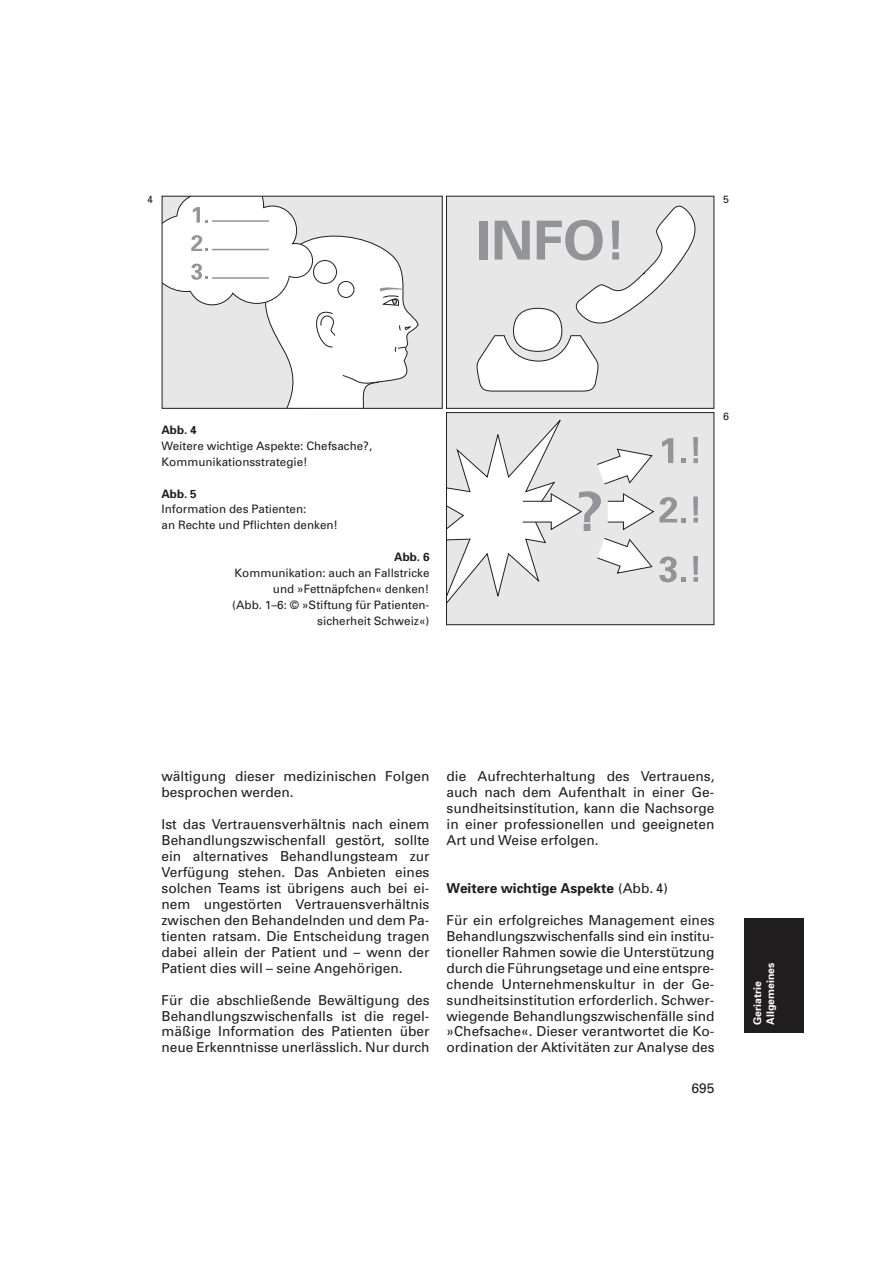
<style>
.page{position:relative;width:893px;height:1263px;background:#fff}
.page>*{position:absolute;margin:0;border:0;box-sizing:border-box;transform-origin:0 0}
.t1{font:13.65px/15.9px "Univers";color:#201d1e;text-align:justify}
.t2{font:700 13.65px "Univers";color:#201d1e}
.t3{font:11.7px/15.9px "Univers";color:#201d1e}
.t4{font:700 11.7px "Univers";color:#201d1e}
.t5{font:700 10.5px/12.8px "Univers";color:#fff}
.t6{font:10.5px "Univers";color:#201d1e}
.s1{font-weight:400}
</style>
<div class="page">
<div style="left:744px;top:918px;width:59px;height:115px;background:#201d1e"></div>
<div style="left:446px;top:196px;width:268px;height:212px;background:#e7e7e7"></div>
<div style="left:162px;top:196px;width:280px;height:212px;background:#e7e7e7"></div>
<div style="left:446px;top:196px;width:268px;height:213px;border:1px solid #221e1f"></div>
<svg style="left:161px;top:195px;width:259px;height:214px"></svg>
<hr style="left:212px;top:220px;width:57px;height:2px;background:#929498">
<hr style="left:212px;top:249px;width:57px;height:1px;background:#929498">
<hr style="left:212px;top:277px;width:57px;height:2px;background:#929498">
<svg style="left:476px;top:205px;width:220px;height:187px"></svg>
<svg style="left:446px;top:412px;width:268px;height:214px;background:#dddcdc"></svg>
<svg style="left:693px;top:497px;width:5px;height:25px"></svg>
<svg style="left:693px;top:556px;width:5px;height:26px"></svg>
<svg style="left:446px;top:420px;width:240px;height:183px"></svg>
<svg style="left:693px;top:437px;width:5px;height:26px"></svg>
<div style="left:162px;top:196px;width:280px;height:213px;border:1px solid #221e1f"></div>
<p class="t6" style="left:147px;top:196px;width:7px">4</p>
<p class="t6" style="left:723px;top:196px;width:7px">5</p>
<p class="t4" style="left:161px;top:425px;width:37px">Abb. 4</p>
<p class="t3" style="left:161px;top:439px;width:212px">Weitere wichtige Aspekte: Chefsache?,<br>Kommunikationsstrategie!</p>
<p class="t4" style="left:161px;top:489px;width:37px">Abb. 5</p>
<p class="t3" style="left:161px;top:502px;width:178px">Information des Patienten:<br>an Rechte und Pflichten denken!</p>
<p class="t4" style="left:394px;top:553px;width:37px">Abb. 6</p>
<p class="t3" style="left:232px;top:566px;width:199px;text-align:right">Kommunikation: auch an Fallstricke und »Fettnäpfchen« denken!<br>(Abb. 1–6: © »Stiftung für Patienten&shy;sicherheit Schweiz«)</p>
<p class="t6" style="left:723px;top:413px;width:7px">6</p>
<p class="t1" style="left:161px;top:770px;width:269px">wältigung dieser medizinischen Folgen besprochen werden.</p>
<p class="t1" style="left:161px;top:818px;width:269px">Ist das Vertrauensverhältnis nach einem Behandlungszwischenfall gestört, sollte ein alternatives Behandlungsteam zur Verfügung stehen. Das Anbieten eines solchen Teams ist übrigens auch bei ei&shy;nem ungestörten Vertrauensverhältnis zwischen den Behandelnden und dem Pa&shy;tienten ratsam. Die Entscheidung tragen dabei allein der Patient und – wenn der Patient dies will – seine Angehörigen.</p>
<p class="t1" style="left:161px;top:993px;width:269px">Für die abschließende Bewältigung des Behandlungszwischenfalls ist die regel&shy;mäßige Information des Patienten über neue Erkenntnisse unerlässlich. Nur durch</p>
<p class="t1" style="left:446px;top:770px;width:269px">die Aufrechterhaltung des Vertrauens, auch nach dem Aufenthalt in einer Ge&shy;sundheitsinstitution, kann die Nachsorge in einer professionellen und geeigneten Art und Weise erfolgen.</p>
<p class="t2" style="left:446px;top:883px;width:223px">Weitere wichtige Aspekte <span class="s1">(Abb. 4)</span></p>
<p class="t1" style="left:446px;top:913px;width:269px">Für ein erfolgreiches Management eines Behandlungszwischenfalls sind ein institu&shy;tioneller Rahmen sowie die Unterstützung durch die Führungsetage und eine entspre&shy;chende Unternehmenskultur in der Ge&shy;sundheitsinstitution erforderlich. Schwer&shy;wiegende Behandlungszwischenfälle sind »Chefsache«. Dieser verantwortet die Ko&shy;ordination der Aktivitäten zur Analyse des</p>
<p class="t1" style="left:691px;top:1082px;width:24px">695</p>
<p class="t5" style="left:752px;top:1025px;width:63px;rotate:-90deg">Geriatrie<br>Allgemeines</p>
</div>
